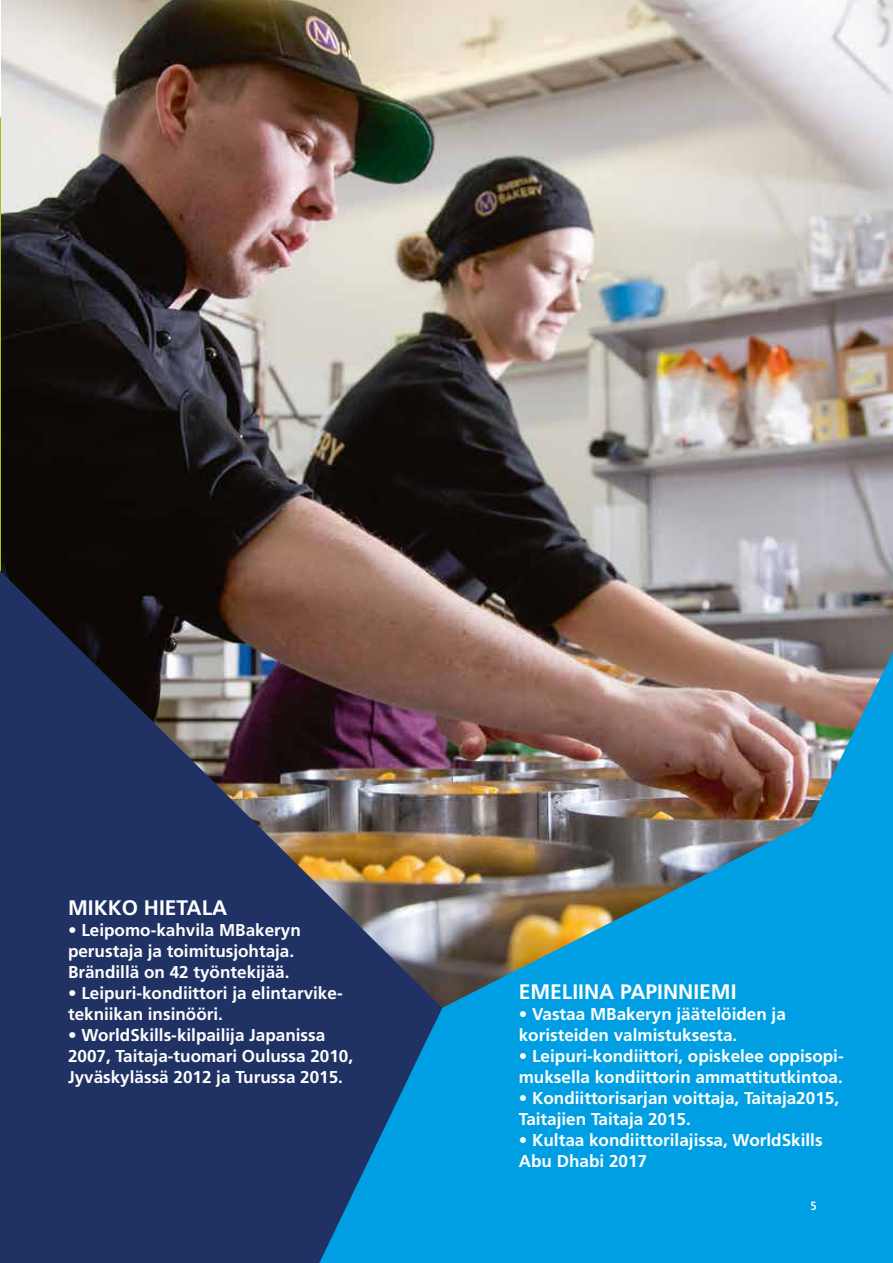
<style>
.page{position:relative;width:893px;height:1263px;background:#fff}
.page>*{position:absolute;margin:0;border:0;box-sizing:border-box;transform-origin:0 0}
.leipis{font:700 21px "Frutiger LT Std";color:#fff}
.leipis-2{font:700 17.1px/21px "Frutiger LT Std";color:#fff}
.t1{font:700 condensed 12px "Frutiger LT Std";color:#fff}
</style>
<div class="page">
<img style="left:1px;top:0;width:892px;height:652px">
<img style="left:442px;top:652px;width:451px;height:611px">
<img style="left:0;top:570px;width:442px;height:693px">
<p class="leipis" style="left:68px;top:895px;width:161px">MIKKO HIETALA</p>
<p class="leipis-2" style="left:68px;top:920px;width:234px">• Leipomo-kahvila MBakeryn perustaja ja toimitusjohtaja.<br>Brändillä on 42 työntekijää.</p>
<p class="leipis-2" style="left:68px;top:983px;width:276px">• Leipuri-kondiittori ja elintarvike&shy;tekniikan insinööri.</p>
<p class="leipis-2" style="left:68px;top:1025px;width:287px">• WorldSkills-kilpailija Japanissa<br>2007, Taitaja-tuomari Oulussa 2010,<br>Jyväskylässä 2012 ja Turussa 2015.</p>
<p class="leipis" style="left:519px;top:979px;width:219px">EMELIINA PAPINNIEMI</p>
<p class="leipis-2" style="left:519px;top:1004px;width:269px">• Vastaa MBakeryn jäätelöiden ja koristeiden valmistuksesta.</p>
<p class="leipis-2" style="left:519px;top:1046px;width:326px">• Leipuri-kondiittori, opiskelee oppisopi&shy;muksella kondiittorin ammattitutkintoa.</p>
<p class="leipis-2" style="left:519px;top:1088px;width:322px">• Kondiittorisarjan voittaja, Taitaja2015,<br>Taitajien Taitaja 2015.</p>
<p class="leipis-2" style="left:519px;top:1130px;width:305px">• Kultaa kondiittorilajissa, WorldSkills<br>Abu Dhabi 2017</p>
<p class="t1" style="left:810px;top:1199px;width:8px">5</p>
</div>
